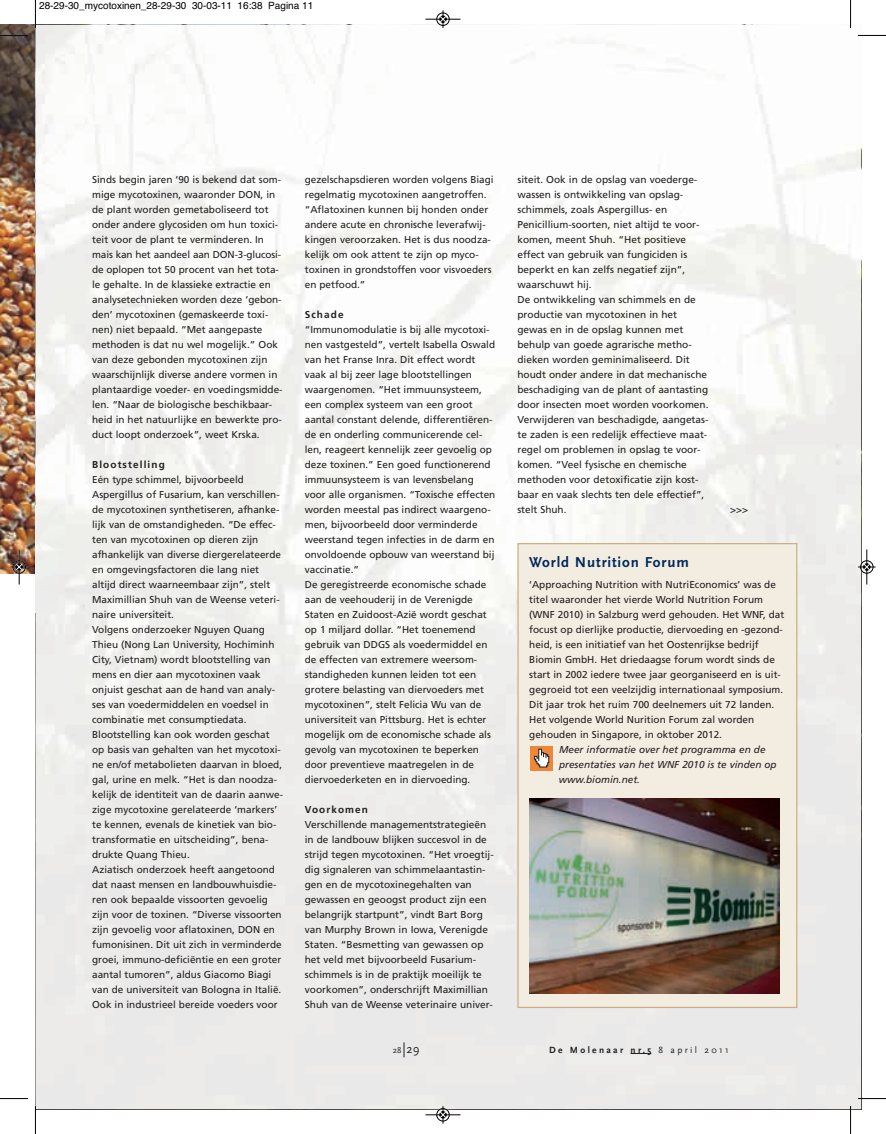
<style>
.page{position:relative;width:886px;height:1134px;background:#fff}
.page>*{position:absolute;margin:0;border:0;box-sizing:border-box;transform-origin:0 0}
.t1{font:700 15px "Scala Sans";letter-spacing:.055em;color:#00295c}
.t2{font:10px/15px "Frutiger";color:#231f20}
.t3{font:italic 10px "Frutiger";color:#231f20}
.t4{font:10px "Helvetica";color:#000}
.t5{font:700 9.38px "Scala Sans";letter-spacing:.25em;color:#231f20}
.t6{font:8.75px "Scala Sans";color:#231f20}
.s1{font-weight:700}
.s2{font-size:12.5px}
.s3{font-weight:400}
</style>
<div class="page">
<img style="left:0;top:24px;width:35px;height:561px">
<svg style="left:630px;top:1053px;width:21px;height:1px"></svg>
<svg style="left:404px;top:1042px;width:1px;height:15px"></svg>
<img style="left:0;top:505px;width:35px;height:68px">
<div style="left:35px;top:505px;width:23px;height:108px;background:#edeeec"></div>
<div style="left:519px;top:544px;width:277px;height:463px;background:#f3ece1"></div>
<div style="left:517px;top:543px;width:280px;height:465px;border:1px solid #ccaf84"></div>
<div style="left:530px;top:746px;width:23px;height:24px;background:#ed873a"></div>
<svg style="left:534px;top:749px;width:15px;height:18px"></svg>
<img style="left:530px;top:798px;width:249px;height:195px">
<svg style="left:35px;top:0;width:1px;height:28px"></svg>
<svg style="left:0;top:35px;width:28px;height:1px"></svg>
<svg style="left:850px;top:0;width:1px;height:28px"></svg>
<svg style="left:858px;top:35px;width:28px;height:1px"></svg>
<svg style="left:35px;top:1106px;width:1px;height:28px"></svg>
<svg style="left:0;top:1098px;width:28px;height:1px"></svg>
<svg style="left:850px;top:1106px;width:1px;height:28px"></svg>
<svg style="left:858px;top:1098px;width:28px;height:1px"></svg>
<div style="left:436px;top:13px;width:14px;height:13px;border:1px solid #fff;border-radius:50%"></div>
<hr style="left:425px;top:19px;width:35px;height:1px;background:#000">
<div style="left:437px;top:13px;width:12px;height:13px;border:1px solid #000;border-radius:50%"></div>
<svg style="left:440px;top:10px;width:6px;height:18px"></svg>
<div style="left:436px;top:1108px;width:14px;height:13px;border:1px solid #fff;border-radius:50%"></div>
<hr style="left:425px;top:1114px;width:35px;height:1px;background:#000">
<div style="left:437px;top:1108px;width:12px;height:13px;border:1px solid #000;border-radius:50%"></div>
<svg style="left:440px;top:1106px;width:6px;height:17px"></svg>
<div style="left:13px;top:560px;width:13px;height:14px;border:1px solid #fff;border-radius:50%"></div>
<hr style="left:19px;top:549px;width:1px;height:35px;background:#000">
<div style="left:13px;top:561px;width:13px;height:12px;border:1px solid #000;border-radius:50%"></div>
<svg style="left:10px;top:564px;width:18px;height:6px"></svg>
<div style="left:860px;top:560px;width:13px;height:14px;border:1px solid #fff;border-radius:50%"></div>
<hr style="left:866px;top:549px;width:1px;height:35px;background:#000">
<div style="left:860px;top:561px;width:13px;height:12px;border:1px solid #000;border-radius:50%"></div>
<svg style="left:858px;top:564px;width:17px;height:6px"></svg>
<p class="t4" style="left:39px;top:0;width:276px">28-29-30_mycotoxinen_28-29-30 30-03-11 16:38 Pagina 11</p>
<p class="t2" style="left:92px;top:173px;width:192px">Sinds begin jaren ‘90 is bekend dat som&shy;mige mycotoxinen, waaronder DON, in de plant worden gemetaboliseerd tot onder andere glycosiden om hun toxici&shy;teit voor de plant te verminderen. In mais kan het aandeel aan DON-3-glucosi - de oplopen tot 50 procent van het tota&shy;le gehalte. In de klassieke extractie en analysetechnieken worden deze ‘gebon&shy;den’ mycotoxinen (gemaskeerde toxi&shy;nen) niet bepaald. “Met aangepaste methoden is dat nu wel mogelijk.” Ook van deze gebonden mycotoxinen zijn waarschijnlijk diverse andere vormen in plantaardige voeder- en voedingsmidde&shy;len. “Naar de biologische beschikbaar&shy;heid in het natuurlijke en bewerkte pro&shy;duct loopt onderzoek”, weet Krska.</p>
<p class="t2" style="left:92px;top:458px;width:192px"><span class="s1">Blootstelling<br></span>Eén type schimmel, bijvoorbeeld Aspergillus of Fusarium, kan verschillen&shy;de mycotoxinen synthetiseren, afhanke&shy;lijk van de omstandigheden. “De effec&shy;ten van mycotoxinen op dieren zijn afhankelijk van diverse diergerelateerde en omgevingsfactoren die lang niet altijd direct waarneembaar zijn”, stelt Maximillian Shuh van de Weense veteri&shy;naire universiteit.<br>Volgens onderzoeker Nguyen Quang Thieu (Nong Lan University, Hochiminh City, Vietnam) wordt blootstelling van mens en dier aan mycotoxinen vaak onjuist geschat aan de hand van analy&shy;ses van voedermiddelen en voedsel in combinatie met consumptiedata.<br>Blootstelling kan ook worden geschat op basis van gehalten van het mycotoxi&shy;ne en/of metabolieten daarvan in bloed, gal, urine en melk. “Het is dan noodza&shy;kelijk de identiteit van de daarin aanwe&shy;zige mycotoxine gerelateerde ‘markers’ te kennen, evenals de kinetiek van bio&shy;transformatie en uitscheiding”, bena&shy;drukte Quang Thieu.<br>Aziatisch onderzoek heeft aangetoond dat naast mensen en landbouwhuisdie&shy;ren ook bepaalde vissoorten gevoelig zijn voor de toxinen. “Diverse vissoorten zijn gevoelig voor aflatoxinen, DON en fumonisinen. Dit uit zich in verminderde groei, immuno-deficiëntie en een groter aantal tumoren”, aldus Giacomo Biagi van de universiteit van Bologna in Italië.<br>Ook in industrieel bereide voeders voor</p>
<p class="t2" style="left:305px;top:173px;width:190px">gezelschapsdieren worden volgens Biagi regelmatig mycotoxinen aangetroffen. “Aflatoxinen kunnen bij honden onder andere acute en chronische leverafwij&shy;kingen veroorzaken. Het is dus noodza&shy;kelijk om ook attent te zijn op myco&shy;toxinen in grondstoffen voor visvoeders en petfood.”</p>
<p class="t2" style="left:305px;top:308px;width:192px"><span class="s1">Schade<br></span>“Immunomodulatie is bij alle mycotoxi&shy;nen vastgesteld”, vertelt Isabella Oswald van het Franse Inra. Dit effect wordt vaak al bij zeer lage blootstellingen waargenomen. “Het immuunsysteem, een complex systeem van een groot aantal constant delende, differentiëren&shy;de en onderling communicerende cel&shy;len, reageert kennelijk zeer gevoelig op deze toxinen.” Een goed functionerend immuunsysteem is van levensbelang voor alle organismen. “Toxische effecten worden meestal pas indirect waargeno&shy;men, bijvoorbeeld door verminderde weerstand tegen infecties in de darm en onvoldoende opbouw van weerstand bij vaccinatie.”<br>De geregistreerde economische schade aan de veehouderij in de Verenigde Staten en Zuidoost-Azië wordt geschat op 1 miljard dollar. “Het toenemend gebruik van DDGS als voedermiddel en de effecten van extremere weersom&shy;standigheden kunnen leiden tot een grotere belasting van diervoeders met mycotoxinen”, stelt Felicia Wu van de universiteit van Pittsburg. Het is echter mogelijk om de economische schade als gevolg van mycotoxinen te beperken door preventieve maatregelen in de diervoederketen en in diervoeding.</p>
<p class="t2" style="left:305px;top:803px;width:190px"><span class="s1">Voorkomen<br></span>Verschillende managementstrategieën in de landbouw blijken succesvol in de strijd tegen mycotoxinen. “Het vroegtij&shy;dig signaleren van schimmelaantastin&shy;gen en de mycotoxinegehalten van gewassen en geoogst product zijn een belangrijk startpunt”, vindt Bart Borg van Murphy Brown in Iowa, Verenigde Staten. “Besmetting van gewassen op het veld met bijvoorbeeld Fusarium&shy;schimmels is in de praktijk moeilijk te voorkomen”, onderschrijft Maximillian Shuh van de Weense veterinaire univer-</p>
<p class="t2" style="left:517px;top:173px;width:193px">siteit. Ook in de opslag van voederge&shy;wassen is ontwikkeling van opslag&shy;schimmels, zoals Aspergillus- en Penicillium-soorten, niet altijd te voor&shy;komen, meent Shuh. “Het positieve effect van gebruik van fungiciden is beperkt en kan zelfs negatief zijn”, waarschuwt hij.<br>De ontwikkeling van schimmels en de productie van mycotoxinen in het gewas en in de opslag kunnen met behulp van goede agrarische metho&shy;dieken worden geminimaliseerd. Dit houdt onder andere in dat mechanische beschadiging van de plant of aantasting door insecten moet worden voorkomen.<br>Verwijderen van beschadigde, aangetas&shy;te zaden is een redelijk effectieve maat&shy;regel om problemen in opslag te voor&shy;komen. “Veel fysische en chemische methoden voor detoxificatie zijn kost&shy;baar en vaak slechts ten dele effectief”, stelt Shuh.</p>
<p class="t2" style="left:730px;top:503px;width:19px">&gt;&gt;&gt;</p>
<p class="t1" style="left:529px;top:556px;width:161px">World Nutrition Forum</p>
<p class="t2" style="left:529px;top:578px;width:248px">‘Approaching Nutrition with NutriEconomics’ was de</p>
<p class="t2" style="left:529px;top:593px;width:235px">titel waaronder het vierde World Nutrition Forum</p>
<p class="t2" style="left:529px;top:608px;width:257px">(WNF 2010) in Salzburg werd gehouden. Het WNF, dat</p>
<p class="t2" style="left:529px;top:623px;width:255px">focust op dierlijke productie, diervoeding en -gezond-</p>
<p class="t2" style="left:529px;top:638px;width:231px">heid, is een initiatief van het Oostenrijkse bedrijf</p>
<p class="t2" style="left:529px;top:653px;width:247px">Biomin GmbH. Het driedaagse forum wordt sinds de</p>
<p class="t2" style="left:529px;top:668px;width:253px">start in 2002 iedere twee jaar georganiseerd en is uit-</p>
<p class="t2" style="left:529px;top:683px;width:255px">gegroeid tot een veelzijdig internationaal symposium.</p>
<p class="t2" style="left:529px;top:698px;width:246px">Dit jaar trok het ruim 700 deelnemers uit 72 landen.</p>
<p class="t2" style="left:529px;top:713px;width:226px">Het volgende World Nurition Forum zal worden</p>
<p class="t2" style="left:529px;top:728px;width:194px">gehouden in Singapore, in oktober 2012.</p>
<p class="t3" style="left:559px;top:745px;width:208px">Meer informatie over het programma en de</p>
<p class="t3" style="left:559px;top:760px;width:219px">presentaties van het WNF 2010 is te vinden op</p>
<p class="t3" style="left:559px;top:775px;width:82px">www.biomin.net.</p>
<p class="t6" style="left:393px;top:1046px;width:28px">28 <span class="s2">29</span></p>
<p class="t5" style="left:549px;top:1046px;width:181px">De Molenaar nr.5 <span class="s3">8 april 2011</span></p>
</div>
